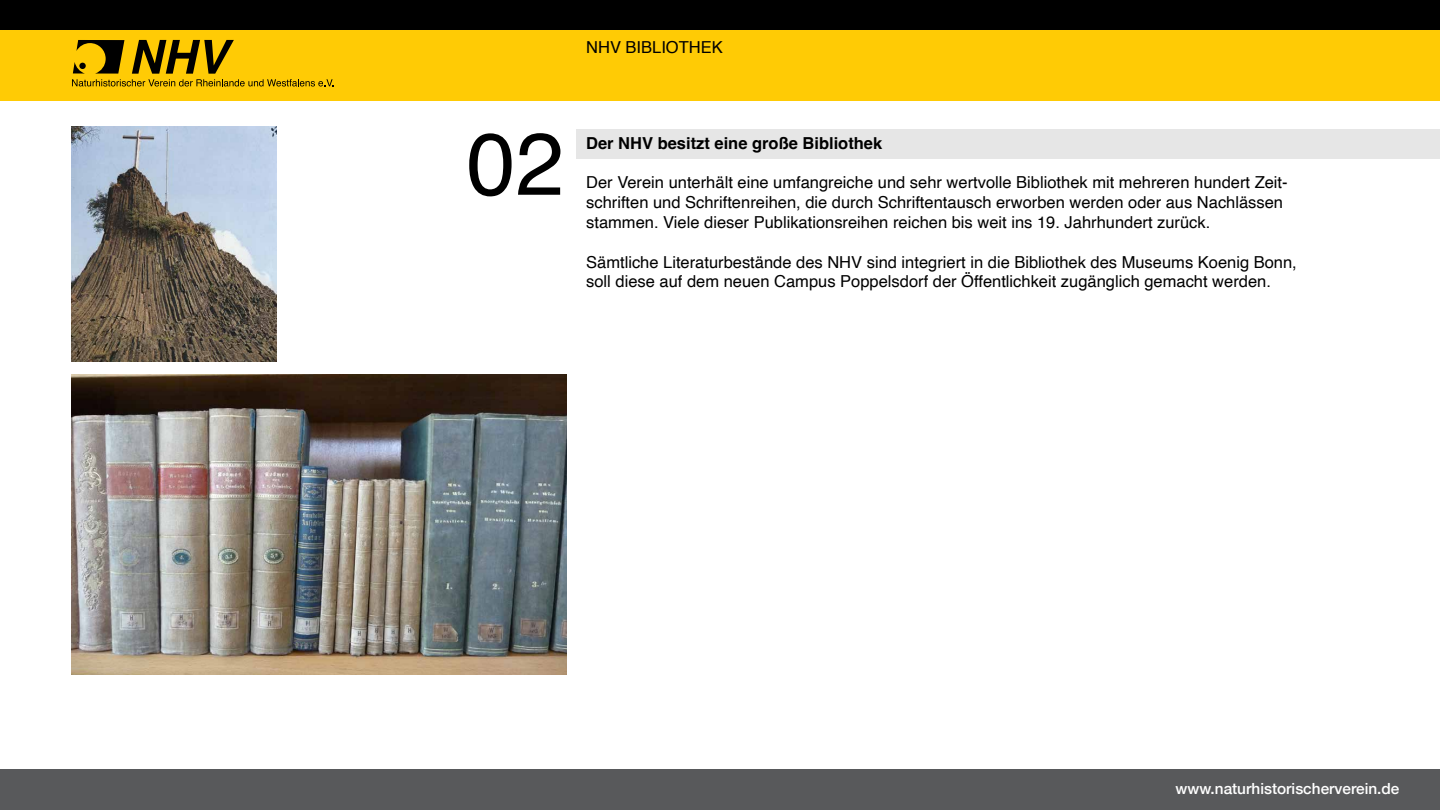
<style>
.page{position:relative;width:1440px;height:810px;background:#fff}
.page>*{position:absolute;margin:0;border:0;box-sizing:border-box;transform-origin:0 0}
.t1{font:87.75px "Helvetica";color:#000}
.t2{font:16.5px/19.8px "Helvetica";color:#000}
.t3{font:700 16.5px "Helvetica";color:#000}
.t4{font:500 15.38px "Helvetica Neue";color:#fff}
</style>
<div class="page">
<img style="left:71px;top:375px;width:495px;height:300px">
<div style="left:0;top:770px;width:1440px;height:40px;background:#58595b"></div>
<img style="left:71px;top:126px;width:205px;height:236px">
<div style="left:0;top:0;width:1440px;height:39px;background:#000"></div>
<div style="left:0;top:30px;width:1440px;height:70px;background:#ffcb05"></div>
<svg style="left:72px;top:40px;width:262px;height:47px"></svg>
<div style="left:577px;top:129px;width:863px;height:29px;background:#e6e6e6"></div>
<p class="t2" style="left:586px;top:38px;width:138px">NHV BIBLIOTHEK</p>
<h1 class="t1" style="left:466px;top:96px;width:99px">02</h1>
<p class="t3" style="left:586px;top:133px;width:298px">Der NHV besitzt eine große Bibliothek</p>
<p class="t2" style="left:586px;top:173px;width:703px">Der Verein unterhält eine umfangreiche und sehr wertvolle Bibliothek mit mehreren hundert Zeit&shy;schriften und Schriftenreihen, die durch Schriftentausch erworben werden oder aus Nachlässen stammen. Viele dieser Publikationsreihen reichen bis weit ins 19. Jahrhundert zurück.</p>
<p class="t2" style="left:586px;top:252px;width:712px">Sämtliche Literaturbestände des NHV sind integriert in die Bibliothek des Museums Koenig Bonn, soll diese auf dem neuen Campus Poppelsdorf der Öffentlichkeit zugänglich gemacht werden.</p>
<p class="t4" style="left:1176px;top:777px;width:225px">www.naturhistorischerverein.de</p>
</div>
